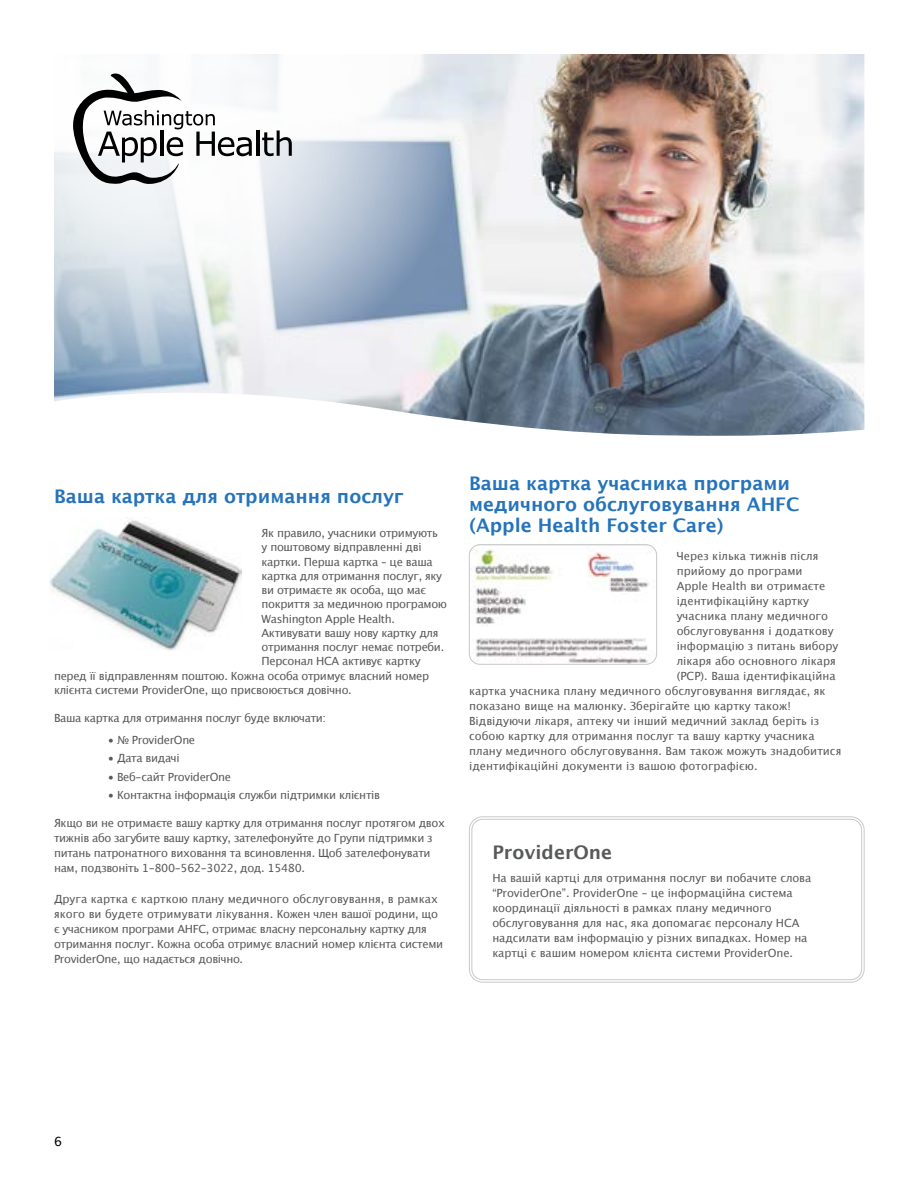
<style>
.page{position:relative;width:918px;height:1188px;background:#fff}
.page>*{position:absolute;margin:0;border:0;box-sizing:border-box;transform-origin:0 0}
.t1{font:700 18.75px/21px "Lucida Grande";color:#2574bb}
.t2{font:700 18.75px "Lucida Grande";color:#58595b}
.t3{font:12.75px "Lucida Grande";color:#000}
.t4{font:11.25px/15px "Lucida Grande";letter-spacing:-.03em;color:#58595b}
.t5{font:11.25px/15px "Lucida Grande";letter-spacing:-.01em;color:#58595b}
</style>
<div class="page">
<div style="left:469px;top:817px;width:395px;height:165px;border:1px solid #c7c8ca;border-radius:13px"></div>
<div style="left:472px;top:819px;width:390px;height:161px;border:1px solid #c7c8ca;border-radius:11px"></div>
<img style="left:469px;top:545px;width:188px;height:118px">
<div style="left:469px;top:545px;width:188px;height:120px;border:1px solid #c7c8ca;border-radius:11px"></div>
<img style="left:49px;top:517px;width:192px;height:133px">
<img style="left:54px;top:54px;width:810px;height:382px">
<svg style="left:54px;top:54px;width:409px;height:341px"></svg>
<hr style="left:256px;top:130px;width:3px;height:26px;background:#000">
<svg style="left:262px;top:130px;width:30px;height:26px"></svg>
<svg style="left:72px;top:73px;width:180px;height:112px"></svg>
<h1 class="t1" style="left:54px;top:486px;width:351px">Ваша картка для отримання послуг</h1>
<p class="t4" style="left:262px;top:526px;width:178px">Як правило, учасники отримують</p>
<p class="t4" style="left:262px;top:540px;width:162px">у поштовому відправленні дві</p>
<p class="t4" style="left:262px;top:555px;width:173px">картки. Перша картка – це ваша</p>
<p class="t4" style="left:262px;top:569px;width:182px">картка для отримання послуг, яку</p>
<p class="t4" style="left:262px;top:583px;width:166px">ви отримаєте як особа, що має</p>
<p class="t4" style="left:262px;top:597px;width:187px">покриття за медичною програмою</p>
<p class="t4" style="left:262px;top:612px;width:135px">Washington Apple Health.</p>
<p class="t4" style="left:262px;top:626px;width:179px">Активувати вашу нову картку для</p>
<p class="t4" style="left:262px;top:640px;width:184px">отримання послуг немає потреби.</p>
<p class="t4" style="left:262px;top:654px;width:161px">Персонал HCA активує картку</p>
<p class="t4" style="left:54px;top:669px;width:377px">перед її відправленням поштою. Кожна особа отримує власний номер</p>
<p class="t4" style="left:54px;top:683px;width:299px">клієнта системи ProviderOne, що присвоюється довічно.</p>
<p class="t4" style="left:54px;top:711px;width:274px">Ваша картка для отримання послуг буде включати:</p>
<p class="t4" style="left:108px;top:733px;width:89px">• № ProviderOne</p>
<p class="t4" style="left:108px;top:751px;width:73px">• Дата видачі</p>
<p class="t4" style="left:108px;top:770px;width:125px">• Веб-сайт ProviderOne</p>
<p class="t4" style="left:108px;top:788px;width:274px">• Контактна інформація служби підтримки клієнтів</p>
<p class="t4" style="left:54px;top:816px;width:392px">Якщо ви не отримаєте вашу картку для отримання послуг протягом двох тижнів або загубите вашу картку, зателефонуйте до Групи підтримки з питань патронатного виховання та всиновлення. Щоб зателефонувати нам, подзвоніть 1-800-562-3022, дод. 15480.</p>
<p class="t4" style="left:54px;top:892px;width:391px">Друга картка є карткою плану медичного обслуговування, в рамках якого ви будете отримувати лікування. Кожен член вашої родини, що є учасником програми AHFC, отримає власну персональну картку для отримання послуг. Кожна особа отримує власний номер клієнта системи ProviderOne, що надається довічно.</p>
<h1 class="t1" style="left:469px;top:473px;width:332px">Ваша картка учасника програми медичного обслуговування AHFC (Apple Health Foster Care)</h1>
<p class="t5" style="left:677px;top:549px;width:143px">Через кілька тижнів після</p>
<p class="t5" style="left:677px;top:564px;width:127px">прийому до програми</p>
<p class="t5" style="left:677px;top:579px;width:150px">Apple Health ви отримаєте</p>
<p class="t5" style="left:677px;top:594px;width:134px">ідентифікаційну картку</p>
<p class="t5" style="left:677px;top:609px;width:153px">учасника плану медичного</p>
<p class="t5" style="left:677px;top:624px;width:159px">обслуговування і додаткову</p>
<p class="t5" style="left:677px;top:639px;width:163px">інформацію з питань вибору</p>
<p class="t5" style="left:677px;top:654px;width:161px">лікаря або основного лікаря</p>
<p class="t5" style="left:677px;top:669px;width:160px">(PCP). Ваша ідентифікаційна</p>
<p class="t5" style="left:469px;top:684px;width:358px">картка учасника плану медичного обслуговування виглядає, як</p>
<p class="t5" style="left:469px;top:699px;width:323px">показано вище на малюнку. Зберігайте цю картку також!</p>
<p class="t5" style="left:469px;top:714px;width:352px">Відвідуючи лікаря, аптеку чи інший медичний заклад беріть із</p>
<p class="t5" style="left:469px;top:729px;width:347px">собою картку для отримання послуг та вашу картку учасника</p>
<p class="t5" style="left:469px;top:744px;width:374px">плану медичного обслуговування. Вам також можуть знадобитися</p>
<p class="t5" style="left:469px;top:759px;width:290px">ідентифікаційні документи із вашою фотографією.</p>
<h1 class="t2" style="left:492px;top:840px;width:121px">ProviderOne</h1>
<p class="t5" style="left:492px;top:871px;width:320px">На вашій картці для отримання послуг ви побачите слова “ProviderOne”. ProviderOne – це інформаційна система координації діяльності в рамках плану медичного обслуговування для нас, яка допомагає персоналу HCA надсилати вам інформацію у різних випадках. Номер на картці є вашим номером клієнта системи ProviderOne.</p>
<p class="t3" style="left:54px;top:1133px;width:10px">6</p>
</div>
